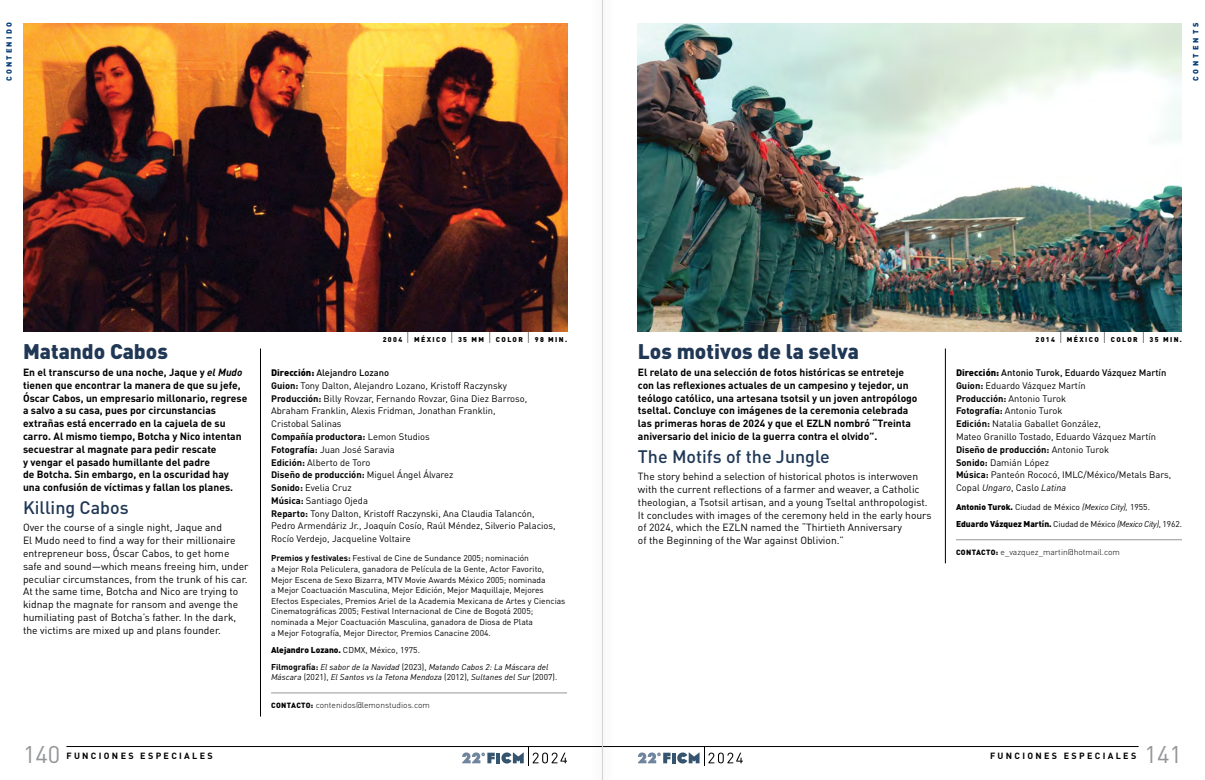
<style>
.page{position:relative;width:1205px;height:780px;background:#fff}
.page>*{position:absolute;margin:0;border:0;box-sizing:border-box;transform-origin:0 0}
.t1{font:23.88px "DIN Pro";color:#939598}
.t2{font:900 20.88px "DIN Pro";color:#203855}
.t3{font:500 17.88px "DIN Pro";color:#203855}
.t4{font:700 10.25px/12.8px "DIN Pro";color:#000}
.t5{font:10.25px/12.8px "DIN Pro";color:#000}
.t6{font:9.38px/12.8px "DIN Pro";color:#000}
.t7{font:italic 9.38px "DIN";color:#000}
.t8{font:700 9px "DIN Pro";letter-spacing:.26em;color:#000}
.t9{font:8.5px/10.6px "DIN Pro";color:#000}
.t10{font:italic 8.5px/10.6px "DIN";color:#000}
.t11{font:300 8.5px "DIN Pro";color:#000}
.t12{font:900 7.5px "DIN Pro";letter-spacing:.295em;color:#003976}
.t13{font:900 7.5px "DIN Pro";letter-spacing:.4em;color:#003976}
.t14{font:900 7px "DIN Pro";letter-spacing:.2em;color:#000}
.s1{font-family:"DIN";font-style:italic}
.s2{font-weight:300;font-size:13.5px}
.s3{font-weight:900}
.s4{font-weight:500}
.s5{font-weight:700}
.s6{font-family:"DIN Pro";font-weight:700;font-style:normal}
.s7{font-family:"DIN Pro";font-style:normal}
.s8{font-weight:900;font-size:7.5px}
</style>
<div class="page">
<hr style="left:602px;top:746px;width:536px;height:1px;background:#000">
<hr style="left:672px;top:752px;width:4px;height:11px;background:#34546f">
<svg style="left:638px;top:752px;width:32px;height:11px"></svg>
<svg style="left:677px;top:747px;width:66px;height:18px"></svg>
<hr style="left:496px;top:752px;width:4px;height:11px;background:#34546f">
<svg style="left:462px;top:752px;width:33px;height:11px"></svg>
<svg style="left:501px;top:747px;width:66px;height:18px"></svg>
<hr style="left:66px;top:746px;width:536px;height:1px;background:#000">
<hr style="left:271px;top:692px;width:296px;height:1px;background:#939598">
<hr style="left:260px;top:348px;width:1px;height:368px;background:#000">
<hr style="left:956px;top:539px;width:226px;height:1px;background:#939598">
<hr style="left:945px;top:348px;width:1px;height:215px;background:#000">
<img style="left:23px;top:23px;width:544px;height:308px">
<img style="left:638px;top:23px;width:544px;height:308px">
<div style="left:591px;top:0;width:23px;height:780px;background:#fbfbfb"></div>
<hr style="left:602px;top:0;width:1px;height:780px;background:#d1d3d4">
<p class="t12" style="left:4px;top:81px;width:60px;rotate:-90deg">CONTENIDO</p>
<p class="t13" style="left:1191px;top:81px;width:60px;rotate:-90deg">CONTENTS</p>
<h2 class="t2" style="left:23px;top:337px;width:146px">Matando Cabos</h2>
<p class="t4" style="left:23px;top:365px;width:226px">En el transcurso de una noche, Jaque y <span class="s1">el Mudo </span>tienen que encontrar la manera de que su jefe, Óscar Cabos, un empresario millonario, regrese a salvo a su casa, pues por circunstancias extrañas está encerrado en la cajuela de su carro. Al mismo tiempo, Botcha y Nico intentan secuestrar al magnate para pedir rescate<br>y vengar el pasado humillante del padre<br>de Botcha. Sin embargo, en la oscuridad hay una confusión de víctimas y fallan los planes.</p>
<h3 class="t3" style="left:23px;top:496px;width:107px">Killing Cabos</h3>
<p class="t5" style="left:23px;top:521px;width:227px">Over the course of a single night, Jaque and<br>El Mudo need to find a way for their millionaire entrepreneur boss, Óscar Cabos, to get home safe and sound—which means freeing him, under peculiar circumstances, from the trunk of his car.<br>At the same time, Botcha and Nico are trying to kidnap the magnate for ransom and avenge the humiliating past of Botcha’s father. In the dark, the victims are mixed up and plans founder.</p>
<p class="t14" style="left:383px;top:335px;width:186px">2004 <span class="s2">|</span> MÉXICO <span class="s2">|</span> 35 MM <span class="s2">|</span> COLOR <span class="s2">|</span> 98 MIN.</p>
<p class="t6" style="left:271px;top:366px;width:286px"><span class="s3">Dirección:</span> <span class="s4">Alejandro Lozano<br></span><span class="s5">Guion:</span> Tony Dalton, Alejandro Lozano, Kristoff Raczynsky <span class="s5">Producción:</span> Billy Rovzar, Fernando Rovzar, Gina Diez Barroso, Abraham Franklin, Alexis Fridman, Jonathan Franklin,<br>Cristobal Salinas<br><span class="s5">Compañía productora:</span> Lemon Studios<br><span class="s5">Fotografía:</span> Juan José Saravia<br><span class="s5">Edición:</span> Alberto de Toro<br><span class="s5">Diseño de producción:</span> Miguel Ángel Álvarez<br><span class="s5">Sonido:</span> Evelia Cruz<br><span class="s5">Música:</span> Santiago Ojeda<br><span class="s5">Reparto:</span> Tony Dalton, Kristoff Raczynski, Ana Claudia Talancón, Pedro Armendáriz Jr., Joaquín Cosío, Raúl Méndez, Silverio Palacios, Rocío Verdejo, Jacqueline Voltaire</p>
<p class="t9" style="left:271px;top:552px;width:296px"><span class="s5">Premios y festivales:</span> Festival de Cine de Sundance 2005; nominación<br>a Mejor Rola Peliculera, ganadora de Película de la Gente, Actor Favorito, Mejor Escena de Sexo Bizarra, MTV Movie Awards México 2005; nominada<br>a Mejor Coactuación Masculina, Mejor Edición, Mejor Maquillaje, Mejores Efectos Especiales, Premios Ariel de la Academia Mexicana de Artes y Ciencias Cinematográficas 2005; Festival Internacional de Cine de Bogotá 2005; nominada a Mejor Coactuación Masculina, ganadora de Diosa de Plata<br>a Mejor Fotografía, Mejor Director, Premios Canacine 2004.</p>
<p class="t9" style="left:271px;top:644px;width:150px"><span class="s3">Alejandro Lozano.</span> CDMX, México, 1975.</p>
<p class="t10" style="left:271px;top:661px;width:288px"><span class="s6">Filmografía:</span> El sabor de la Navidad <span class="s7">(2023),</span> Matando Cabos 2: La Máscara del<br>Máscara <span class="s7">(2021),</span> El Santos vs la Tetona Mendoza <span class="s7">(2012),</span> Sultanes del Sur <span class="s7">(2007).</span></p>
<p class="t11" style="left:271px;top:699px;width:160px"><span class="s8">CONTACTO:</span> contenidos@lemonstudios.com</p>
<h2 class="t2" style="left:638px;top:337px;width:223px">Los motivos de la selva</h2>
<p class="t4" style="left:638px;top:365px;width:281px">El relato de una selección de fotos históricas se entreteje con las reflexiones actuales de un campesino y tejedor, un teólogo católico, una artesana tsotsil y un joven antropólogo tseltal. Concluye con imágenes de la ceremonia celebrada las primeras horas de 2024 y que el EZLN nombró “Treinta aniversario del inicio de la guerra contra el olvido”.</p>
<h3 class="t3" style="left:638px;top:445px;width:193px">The Motifs of the Jungle</h3>
<p class="t5" style="left:638px;top:470px;width:295px">The story behind a selection of historical photos is interwoven with the current reflections of a farmer and weaver, a Catholic theologian, a Tsotsil artisan, and a young Tseltal anthropologist.<br>It concludes with images of the ceremony held in the early hours of 2024, which the EZLN named the “Thirtieth Anniversary<br>of the Beginning of the War against Oblivion.”</p>
<p class="t14" style="left:1035px;top:335px;width:148px">2014 <span class="s2">|</span> MÉXICO <span class="s2">|</span> COLOR <span class="s2">|</span> 35 MIN.</p>
<p class="t6" style="left:956px;top:366px;width:217px"><span class="s3">Dirección:</span> <span class="s4">Antonio Turok, Eduardo Vázquez Martín </span><span class="s5">Guion:</span> Eduardo Vázquez Martín<br><span class="s5">Producción:</span> Antonio Turok<br><span class="s5">Fotografía:</span> Antonio Turok<br><span class="s5">Edición:</span> Natalia Gaballet González,<br>Mateo Granillo Tostado, Eduardo Vázquez Martín <span class="s5">Diseño de producción:</span> Antonio Turok<br><span class="s5">Sonido:</span> Damián López<br><span class="s5">Música:</span> Panteón Rococó, IMLC/México/Metals Bars,</p>
<p class="t7" style="left:956px;top:482px;width:112px"><span class="s7">Copal</span> Ungaro<span class="s7">, Caslo</span> Latina</p>
<p class="t9" style="left:956px;top:498px;width:227px;line-height:17px"><span class="s3">Antonio Turok.</span> Ciudad de México <span class="s1">(Mexico City),</span> 1955.<br><span class="s3">Eduardo Vázquez Martín.</span> Ciudad de México <span class="s1">(Mexico City)</span>, 1962.</p>
<p class="t11" style="left:956px;top:546px;width:165px"><span class="s8">CONTACTO:</span> e_vazquez_martin@hotmail.com</p>
<h1 class="t1" style="left:23px;top:738px;width:39px">140</h1>
<p class="t8" style="left:66px;top:749px;width:148px">FUNCIONES ESPECIALES</p>
<h1 class="t1" style="left:1144px;top:738px;width:39px">141</h1>
<p class="t8" style="left:990px;top:749px;width:148px">FUNCIONES ESPECIALES</p>
</div>
